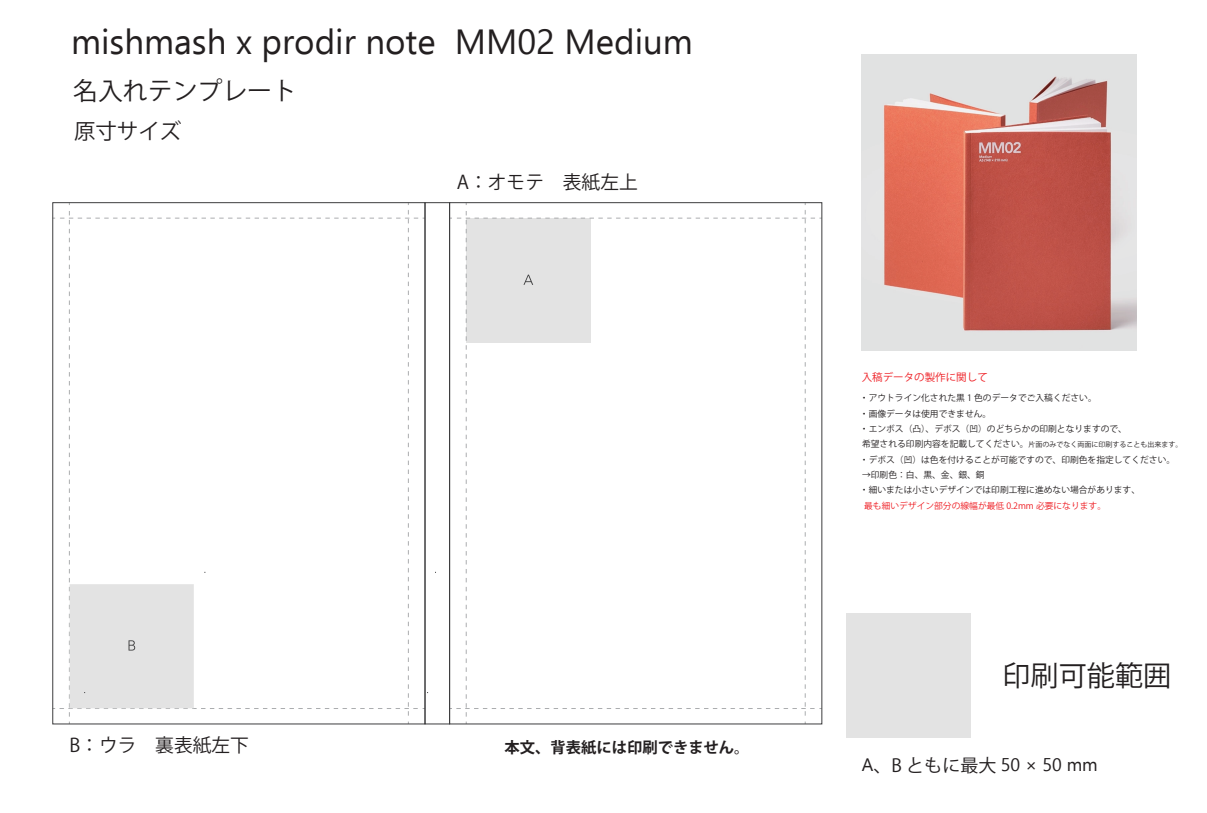
<style>
.page{position:relative;width:1207px;height:813px;background:#fff}
.page>*{position:absolute;margin:0;border:0;box-sizing:border-box;transform-origin:0 0}
.t1{font:34.82px "Ebrima";color:#231f20}
.t2{font:28.18px "Koz Go Pr 6 N";color:#231f20}
.t3{font:24.85px "Koz Go Pr 6 N";color:#231f20}
.t4{font:21.44px "Koz Go Pr 6 N";color:#231f20}
.t5{font:18.72px "Koz Go Pr 6 N";color:#231f20}
.t6{font:18.03px "Ebrima";color:#231f20}
.t7{font:700 15.31px "Koz Go Pr 6 N";color:#231f20}
.t8{font:10.5px "Koz Go Pr 6 N";color:#ee1d23}
.t9{font:8.75px/15.3px "Koz Go Pr 6 N";color:#231f20}
.t10{font:8.75px "Koz Go Pr 6 N";color:#ee1d23}
.t11{font:7px "Koz Go Pr 6 N";color:#231f20}
.s1{font-size:8.75px}
.s2{font-family:"Koz Go Pr 6 N"}
</style>
<div class="page">
<div style="left:846px;top:613px;width:124px;height:124px;background:#e3e3e3"></div>
<svg style="left:451px;top:204px;width:369px;height:518px"></svg>
<div style="left:424px;top:202px;width:26px;height:522px;border:1px solid #3d3d3e"></div>
<svg style="left:53px;top:203px;width:375px;height:520px"></svg>
<img style="left:861px;top:55px;width:275px;height:295px">
<h1 class="t1" style="left:71px;top:16px;width:623px">mishmash x prodir note MM02 Medium</h1>
<h3 class="t3" style="left:73px;top:77px;width:225px">名入れテンプレート</h3>
<h3 class="t4" style="left:74px;top:119px;width:109px">原寸サイズ</h3>
<h3 class="t5" style="left:456px;top:171px;width:182px">A：オモテ　表紙左上</h3>
<h3 class="t5" style="left:69px;top:734px;width:181px">B：ウラ　裏表紙左下</h3>
<h3 class="t7" style="left:504px;top:739px;width:246px">本文、背表紙には印刷できません。</h3>
<p class="t8" style="left:861px;top:371px;width:127px">入稿データの製作に関して</p>
<p class="t9" style="left:859px;top:390px;width:268px">・アウトライン化された黒 1 色のデータでご入稿ください。<br>・画像データは使用できません。<br>・エンボス（凸）、デボス（凹）のどちらかの印刷となりますので、</p>
<p class="t11" style="left:861px;top:440px;width:322px"><span class="s1">希望される印刷内容を記載してください。</span>片面のみでなく両面に印刷することも出来ます。</p>
<p class="t9" style="left:859px;top:452px;width:316px">・デボス（凹）は色を付けることが可能ですので、印刷色を指定してください。</p>
<p class="t9" style="left:859px;top:467px;width:281px">→印刷色：白、黒、金、銀、銅<br>・細いまたは小さいデザインでは印刷工程に進めない場合があります、</p>
<p class="t10" style="left:863px;top:500px;width:243px">最も細いデザイン部分の線幅が最低 0.2mm 必要になります。</p>
<h2 class="t2" style="left:1002px;top:659px;width:170px">印刷可能範囲</h2>
<h3 class="t6" style="left:861px;top:751px;width:237px">A<span class="s2">、B ともに最大</span> 50 × 50 mm</h3>
</div>
